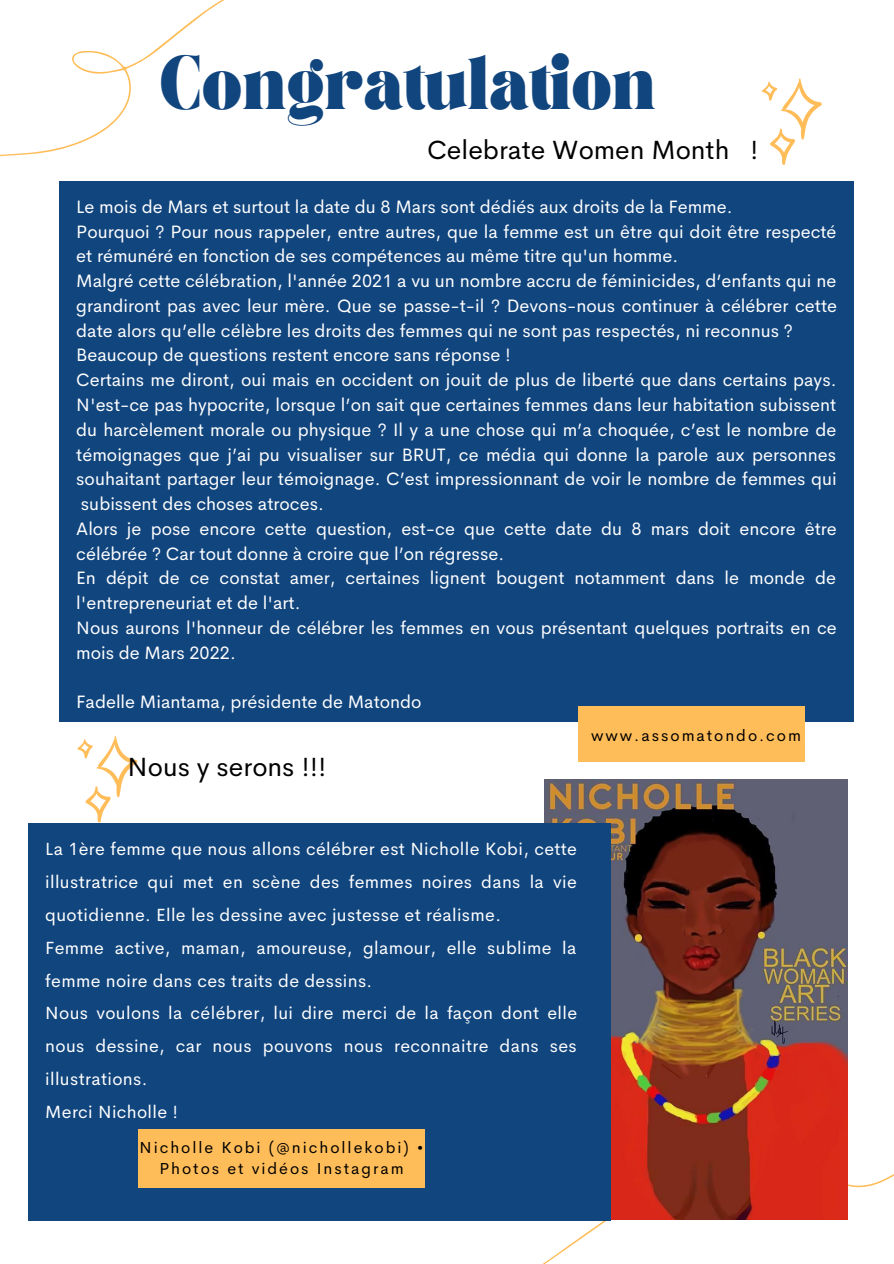
<style>
.page{position:relative;width:894px;height:1264px;background:#fff}
.page>*{position:absolute;margin:0;border:0;box-sizing:border-box;transform-origin:0 0}
.t1{font:700 46.65px "TANASHFORD";color:#11457e}
.t2{font:26.4px "Cerebri Sans";color:#000}
.t3{font:18px/24.8px "Cerebri Sans";color:#fff}
.t4{font:17.7px/32.8px "Cerebri Sans";letter-spacing:.02em;color:#fff;text-align:justify}
.t5{font:16.05px/21.5px "Cerebri Sans";letter-spacing:.125em;color:#000;text-align:center}
</style>
<div class="page">
<div style="left:60px;top:181px;width:793px;height:540px;background:#11457e"></div>
<div style="left:578px;top:707px;width:226px;height:55px;background:#ffbd59"></div>
<svg style="left:762px;top:78px;width:59px;height:87px"></svg>
<svg style="left:0;top:0;width:225px;height:412px"></svg>
<svg style="left:438px;top:1035px;width:455px;height:228px"></svg>
<img style="left:544px;top:779px;width:303px;height:440px">
<div style="left:29px;top:823px;width:582px;height:397px;background:#11457e"></div>
<div style="left:138px;top:1129px;width:286px;height:58px;background:#ffbd59"></div>
<svg style="left:78px;top:736px;width:59px;height:86px"></svg>
<p class="t1" style="left:159px;top:53px;width:497px">Congratulation</p>
<p class="t2" style="left:427px;top:133px;width:333px">Celebrate Women Month !</p>
<p class="t3" style="left:76px;top:194px;width:657px">Le mois de Mars et surtout la date du 8 Mars sont dédiés aux droits de la Femme.</p>
<p class="t3" style="left:76px;top:219px;width:761px">Pourquoi ? Pour nous rappeler, entre autres, que la femme est un être qui doit être respecté et rémunéré en fonction de ses compétences au même titre qu'un homme.</p>
<p class="t3" style="left:76px;top:268px;width:762px;text-align:justify">Malgré cette célébration, l'année 2021 a vu un nombre accru de féminicides, d’enfants qui ne grandiront pas avec leur mère. Que se passe-t-il ? Devons-nous continuer à célébrer cette date alors qu’elle célèbre les droits des femmes qui ne sont pas respectés, ni reconnus ?</p>
<p class="t3" style="left:76px;top:343px;width:436px">Beaucoup de questions restent encore sans réponse !</p>
<p class="t3" style="left:76px;top:367px;width:761px;text-align:justify">Certains me diront, oui mais en occident on jouit de plus de liberté que dans certains pays.<br>N'est-ce pas hypocrite, lorsque l’on sait que certaines femmes dans leur habitation subissent du harcèlement morale ou physique ? Il y a une chose qui m’a choquée, c’est le nombre de témoignages que j’ai pu visualiser sur BRUT, ce média qui donne la parole aux personnes souhaitant partager leur témoignage. C’est impressionnant de voir le nombre de femmes qui subissent des choses atroces.</p>
<p class="t3" style="left:76px;top:516px;width:762px">Alors je pose encore cette question, est-ce que cette date du 8 mars doit encore être célébrée ? Car tout donne à croire que l’on régresse.</p>
<p class="t3" style="left:76px;top:566px;width:761px">En dépit de ce constat amer, certaines lignent bougent notamment dans le monde de l'entrepreneuriat et de l'art.</p>
<p class="t3" style="left:76px;top:615px;width:761px">Nous aurons l'honneur de célébrer les femmes en vous présentant quelques portraits en ce mois de Mars 2022.</p>
<p class="t3" style="left:76px;top:689px;width:347px">Fadelle Miantama, présidente de Matondo</p>
<p class="t2" style="left:128px;top:749px;width:200px">Nous y serons !!!</p>
<p class="t5" style="left:591px;top:724px;width:211px">www.assomatondo.com</p>
<p class="t4" style="left:45px;top:832px;width:533px">La 1ère femme que nous allons célébrer est Nicholle Kobi, cette illustratrice qui met en scène des femmes noires dans la vie quotidienne. Elle les dessine avec justesse et réalisme.</p>
<p class="t4" style="left:45px;top:931px;width:532px">Femme active, maman, amoureuse, glamour, elle sublime la femme noire dans ces traits de dessins.</p>
<p class="t4" style="left:45px;top:996px;width:533px">Nous voulons la célébrer, lui dire merci de la façon dont elle nous dessine, car nous pouvons nous reconnaitre dans ses illustrations.</p>
<p class="t4" style="left:45px;top:1095px;width:134px">Merci Nicholle !</p>
<p class="t5" style="left:139px;top:1136px;width:286px">Nicholle Kobi (@nichollekobi) •<br>Photos et vidéos Instagram</p>
</div>
